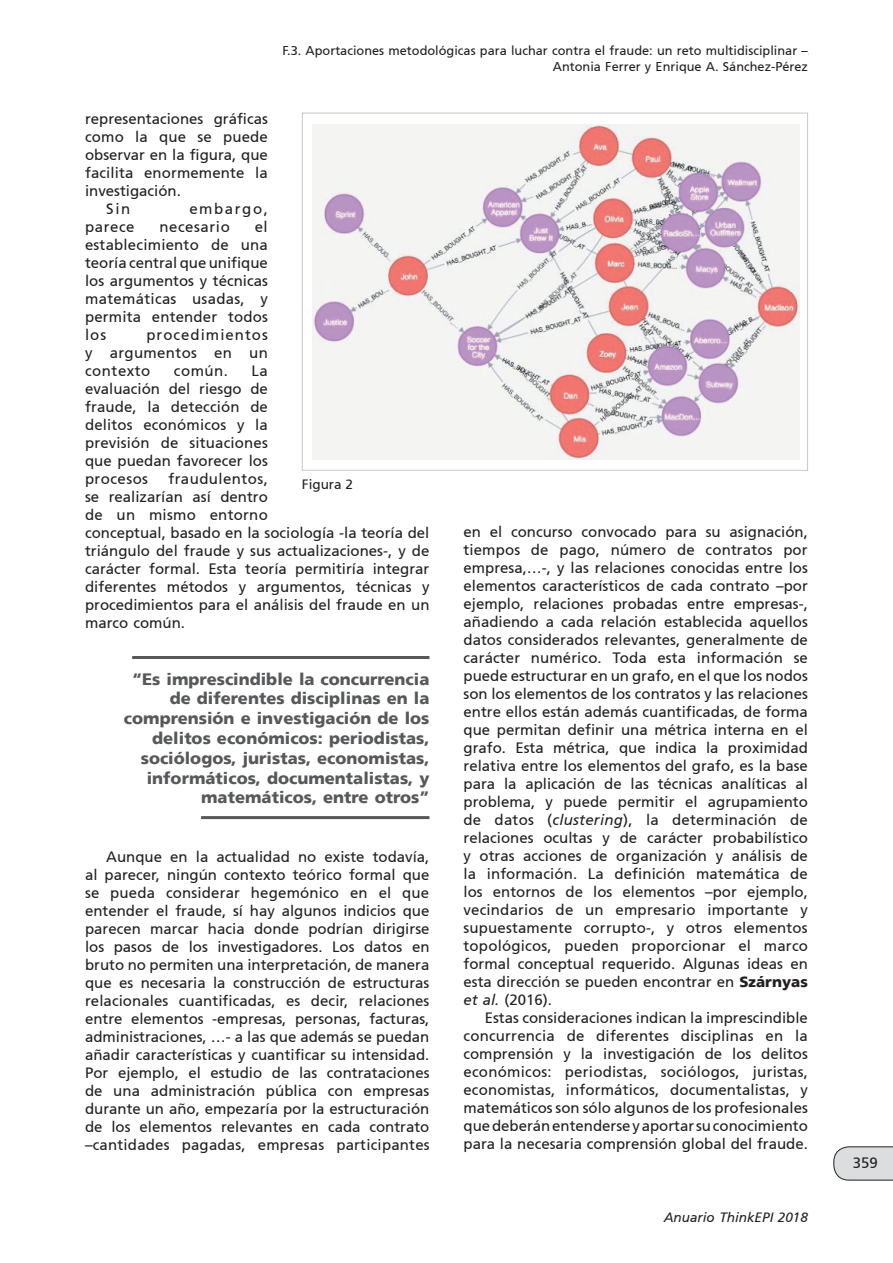
<style>
.page{position:relative;width:893px;height:1263px;background:#fff}
.page>*{position:absolute;margin:0;border:0;box-sizing:border-box;transform-origin:0 0}
.t1{font:900 16.5px/19.8px "Frutiger 75";color:#57585a;text-align:right}
.t2{font:15px/18px "Frutiger 55 Roman";color:#231f20;text-align:justify}
.t3{font:15px "Frutiger 55 Roman";letter-spacing:.04em;color:#231f20}
.t4{font:15px "Frutiger 55 Roman";letter-spacing:.105em;color:#231f20}
.t5{font:italic 13.5px "Frutiger 56";color:#231f20}
.t6{font:13.5px "Frutiger 55 Roman";color:#231f20}
.t7{font:12.75px/15.3px "Frutiger 55 Roman";color:#231f20;text-align:right}
.t8{font:italic 12.75px "Frutiger 56";color:#231f20}
.s1{font-family:"Frutiger 56";font-style:italic}
.s2{font-family:"Frutiger 75";font-weight:900}
</style>
<div class="page">
<svg style="left:833px;top:1146px;width:60px;height:34px;background:#d4d4d6"></svg>
<img style="left:313px;top:125px;width:487px;height:335px">
<hr style="left:132px;top:656px;width:297px;height:3px;background:#57585a">
<hr style="left:201px;top:816px;width:228px;height:3px;background:#57585a">
<p class="t7" style="left:282px;top:43px;width:527px">F.3. Aportaciones metodológicas para luchar contra el fraude: un reto multidisciplinar –<br>Antonia Ferrer y Enrique A. Sánchez-Pérez</p>
<p class="t8" style="left:362px;top:49px;width:448px">??????????????????????????????????????????????????????????????????????</p>
<p class="t2" style="left:85px;top:110px;width:184px">representaciones gráficas</p>
<p class="t2" style="left:85px;top:128px;width:184px">como la que se puede</p>
<p class="t2" style="left:85px;top:146px;width:184px">observar en la figura, que</p>
<p class="t2" style="left:85px;top:164px;width:184px">facilita enormemente la</p>
<p class="t2" style="left:85px;top:182px;width:97px">investigación.</p>
<p class="t2" style="left:106px;top:200px;width:25px">Sin</p>
<p class="t4" style="left:189px;top:200px;width:80px">embargo,</p>
<p class="t2" style="left:85px;top:218px;width:51px">parece</p>
<p class="t3" style="left:159px;top:218px;width:72px">necesario</p>
<p class="t2" style="left:85px;top:218px;width:184px;text-indent:170px">el establecimiento de una teoría central que unifique los argumentos y técnicas matemáticas usadas, y permita entender todos los</p>
<p class="t2" style="left:85px;top:326px;width:184px;text-indent:61px">procedimientos y argumentos en un contexto</p>
<p class="t2" style="left:174px;top:362px;width:56px">común.</p>
<p class="t2" style="left:85px;top:362px;width:184px;text-indent:166px">La evaluación del riesgo de fraude, la detección de delitos económicos y la previsión de situaciones que puedan favorecer los procesos</p>
<p class="t2" style="left:85px;top:470px;width:346px;text-align:left;text-indent:83px">fraudulentos,<br>se realizarían así dentro<br>de un mismo entorno<br>conceptual, basado en la sociología -la teoría del triángulo del fraude y sus actualizaciones-, y de carácter formal. Esta teoría permitiría integrar diferentes métodos y argumentos, técnicas y procedimientos para el análisis del fraude en un marco común.</p>
<p class="t6" style="left:302px;top:477px;width:53px">Figura 2</p>
<p class="t1" style="left:124px;top:669px;width:307px">“Es imprescindible la concurrencia de diferentes disciplinas en la comprensión e investigación de los delitos económicos: periodistas, sociólogos, juristas, economistas, informáticos, documentalistas, y matemáticos, entre otros”</p>
<p class="t2" style="left:85px;top:848px;width:346px;text-indent:21px">Aunque en la actualidad no existe todavía, al parecer, ningún contexto teórico formal que se pueda considerar hegemónico en el que entender el fraude, sí hay algunos indicios que parecen marcar hacia donde podrían dirigirse los pasos de los investigadores. Los datos en bruto no permiten una interpretación, de manera que es necesaria la construcción de estructuras relacionales cuantificadas, es decir, relaciones entre elementos -empresas, personas, facturas, administraciones, …- a las que además se puedan añadir características y cuantificar su intensidad.<br>Por ejemplo, el estudio de las contrataciones de una administración pública con empresas durante un año, empezaría por la estructuración de los elementos relevantes en cada contrato –cantidades pagadas, empresas participantes</p>
<p class="t2" style="left:463px;top:523px;width:346px">en el concurso convocado para su asignación, tiempos de pago, número de contratos por empresa,…-, y las relaciones conocidas entre los elementos característicos de cada contrato –por ejemplo, relaciones probadas entre empresas-, añadiendo a cada relación establecida aquellos datos considerados relevantes, generalmente de carácter numérico. Toda esta información se puede estructurar en un grafo, en el que los nodos son los elementos de los contratos y las relaciones entre ellos están además cuantificadas, de forma que permitan definir una métrica interna en el grafo. Esta métrica, que indica la proximidad relativa entre los elementos del grafo, es la base para la aplicación de las técnicas analíticas al problema, y puede permitir el agrupamiento de datos (<span class="s1">clustering</span>), la determinación de relaciones ocultas y de carácter probabilístico y otras acciones de organización y análisis de la información. La definición matemática de los entornos de los elementos –por ejemplo, vecindarios de un empresario importante y supuestamente corrupto-, y otros elementos topológicos, pueden proporcionar el marco formal conceptual requerido. Algunas ideas en esta dirección se pueden encontrar en <span class="s2">Szárnyas </span><span class="s1">et al.</span> (2016).</p>
<p class="t2" style="left:463px;top:1009px;width:346px;text-indent:21px">Estas consideraciones indican la imprescindible concurrencia de diferentes disciplinas en la comprensión y la investigación de los delitos económicos: periodistas, sociólogos, juristas, economistas, informáticos, documentalistas, y matemáticos son sólo algunos de los profesionales que deberán entenderse y aportar su conocimiento para la necesaria comprensión global del fraude.</p>
<p class="t5" style="left:664px;top:1209px;width:146px">Anuario ThinkEPI 2018</p>
<p class="t2" style="left:853px;top:1154px;width:27px">359</p>
</div>
